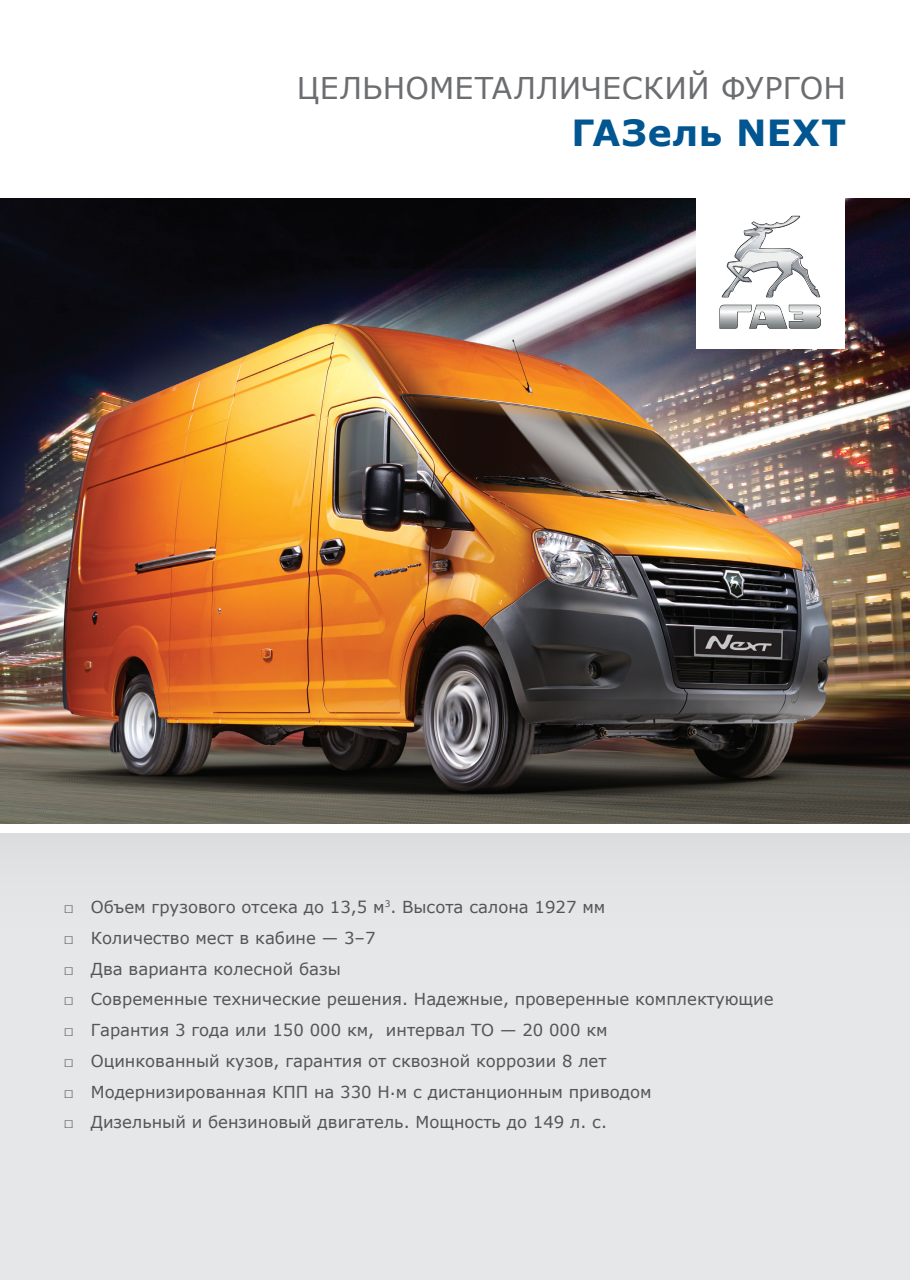
<style>
.page{position:relative;width:910px;height:1280px;background:#fff}
.page>*{position:absolute;margin:0;border:0;box-sizing:border-box;transform-origin:0 0}
.t1{font:700 36px "Verdana";letter-spacing:.025em;color:#015691}
.t2{font:30px "Verdana";letter-spacing:.005em;color:#6c6d70}
.t3{font:16.5px "Verdana";color:#545557}
</style>
<div class="page">
<img style="left:0;top:199px;width:910px;height:624px">
<div style="left:0;top:833px;width:910px;height:447px;background:#e6e7e9"></div>
<div style="left:696px;top:195px;width:148px;height:154px;background:#fff"></div>
<svg style="left:719px;top:305px;width:102px;height:24px"></svg>
<svg style="left:722px;top:216px;width:98px;height:82px"></svg>
<h2 class="t2" style="left:297px;top:69px;width:551px">ЦЕЛЬНОМЕТАЛЛИЧЕСКИЙ ФУРГОН</h2>
<h1 class="t1" style="left:571px;top:110px;width:276px">ГАЗель NEXT</h1>
<p class="t3" style="left:64px;top:897px;width:543px">□ Объем грузового отсека до 13,5 м<sup>3</sup>. Высота салона 1927 мм</p>
<p class="t3" style="left:64px;top:927px;width:313px">□ Количество мест в кабине — 3–7</p>
<p class="t3" style="left:64px;top:958px;width:279px">□ Два варианта колесной базы</p>
<p class="t3" style="left:64px;top:989px;width:711px">□ Современные технические решения. Надежные, проверенные комплектующие</p>
<p class="t3" style="left:64px;top:1020px;width:545px">□ Гарантия 3 года или 150 000 км, интервал ТО — 20 000 км</p>
<p class="t3" style="left:64px;top:1050px;width:544px">□ Оцинкованный кузов, гарантия от сквозной коррозии 8 лет</p>
<p class="t3" style="left:64px;top:1081px;width:589px">□ Модернизированная КПП на 330 Н.м с дистанционным приводом</p>
<p class="t3" style="left:64px;top:1112px;width:545px">□ Дизельный и бензиновый двигатель. Мощность до 149 л. с.</p>
</div>
